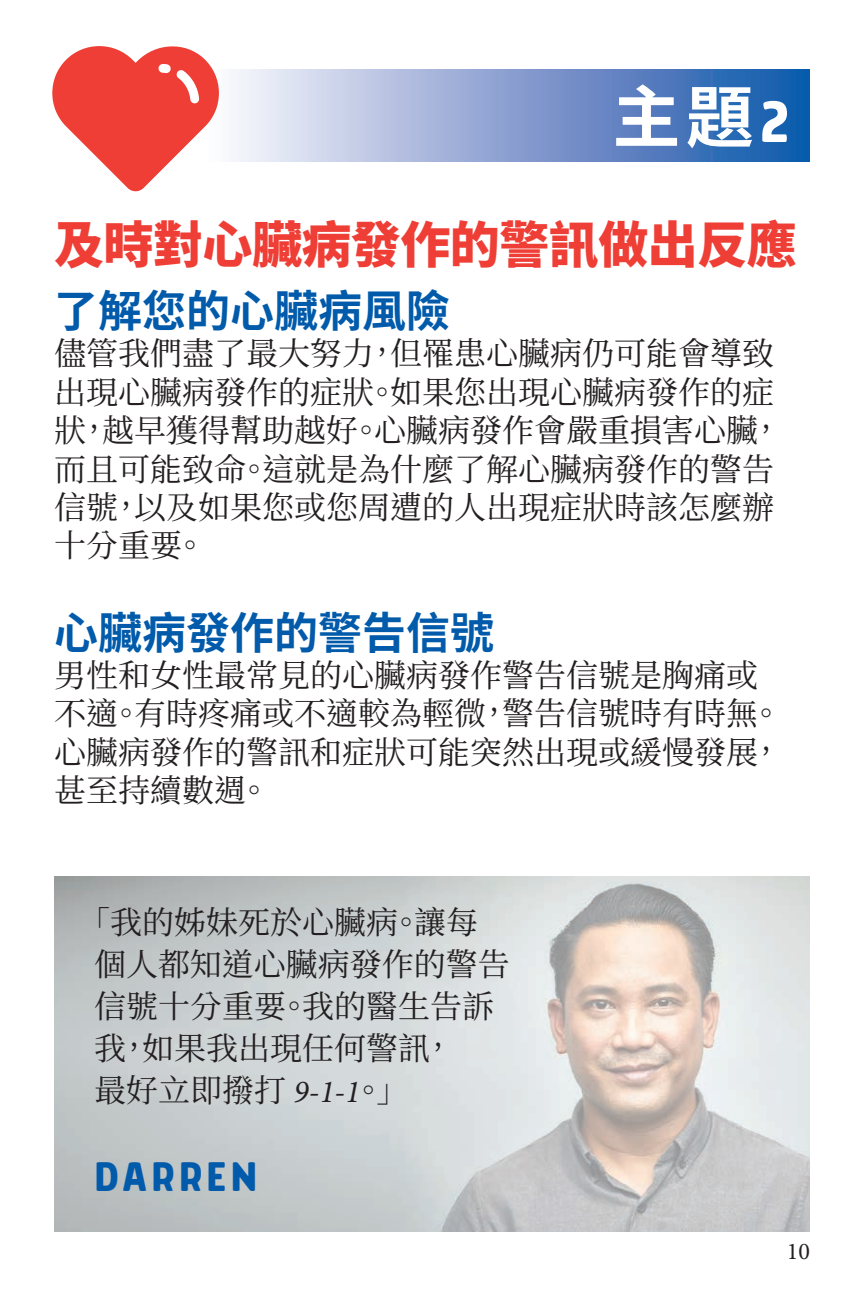
<style>
.page{position:relative;width:864px;height:1296px;background:#fff}
.page>*{position:absolute;margin:0;border:0;box-sizing:border-box;transform-origin:0 0}
.t1{font:700 68px "Noto Sans CJ Ktc";color:#fff}
.t2{font:900 50px "Noto Sans CJ Ktc";letter-spacing:-.01em;color:#ee3e35}
.t3{font:500 48px "Morl";letter-spacing:.08em;color:#015aaa}
.t4{font:700 44px "Noto Sans CJ Ktc";color:#015aaa}
.t5{font:32px/38.4px "Noto Serif CJ Ktc";color:#231f20}
.t6{font:24px "Minion Pro";color:#231f20}
.s1{font-family:"Morl";font-weight:500}
.s2{font-family:"Minion Pro";font-style:italic}
</style>
<div class="page">
<svg style="left:235px;top:70px;width:575px;height:92px;background:#839fd0"></svg>
<img style="left:54px;top:877px;width:756px;height:354px">
<svg style="left:52px;top:46px;width:167px;height:146px"></svg>
<h1 class="t1" style="left:612px;top:79px;width:179px">主題<span class="s1">2</span></h1>
<h2 class="t2" style="left:54px;top:216px;width:744px">及時對心臟病發作的警訊做出反應</h2>
<h3 class="t4" style="left:54px;top:286px;width:397px">了解您的心臟病風險</h3>
<p class="t5" style="left:54px;top:335px;width:729px">儘管我們盡了最大努力，但罹患心臟病仍可能會導致出現心臟病發作的症狀。如果您出現心臟病發作的症狀，越早獲得幫助越好。心臟病發作會嚴重損害心臟，而且可能致命。這就是為什麼了解心臟病發作的警告信號，以及如果您或您周遭的人出現症狀時該怎麼辦十分重要。</p>
<h3 class="t4" style="left:54px;top:608px;width:441px">心臟病發作的警告信號</h3>
<p class="t5" style="left:54px;top:657px;width:729px">男性和女性最常見的心臟病發作警告信號是胸痛或不適。有時疼痛或不適較為輕微，警告信號時有時無。心臟病發作的警訊和症狀可能突然出現或緩慢發展，甚至持續數週。</p>
<p class="t5" style="left:94px;top:902px;width:417px;line-height:42px;text-indent:-16px">「我的姊妹死於心臟病。讓每個人都知道心臟病發作的警告信號十分重要。我的醫生告訴我，如果我出現任何警訊，<br>最好立即撥打 <span class="s2">9-1-1</span>。」</p>
<h3 class="t3" style="left:94px;top:1149px;width:165px">DARREN</h3>
<p class="t6" style="left:787px;top:1236px;width:25px">10</p>
</div>
